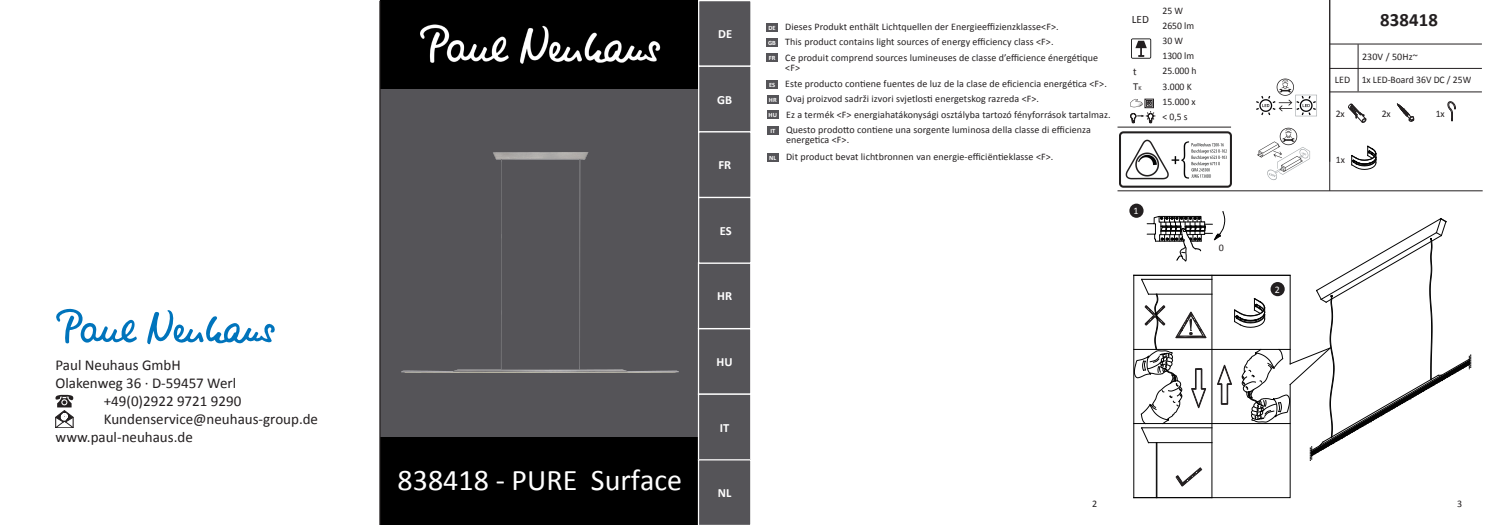
<style>
.page{position:relative;width:1489px;height:525px;background:#fff}
.page>*{position:absolute;margin:0;border:0;box-sizing:border-box;transform-origin:0 0}
.t1{font:30px "Calibri";color:#fff}
.t2{font:700 18.75px "Calibri";letter-spacing:.01em;color:#231f20}
.t3{font:15px "Calibri";color:#231f20}
.t4{font:700 12.5px "Calibri";color:#fff}
.t5{font:11.25px "Calibri";color:#231f20}
.t6{font:10.62px/15px "Calibri";color:#231f20}
.t7{font:10px/15px "Calibri";letter-spacing:.01em;color:#231f20}
.t8{font:10px "Calibri";color:#fff}
.t9{font:700 6.5px "Calibri";color:#fff}
.s1{font-size:6.25px}
</style>
<div class="page">
<svg style="left:56px;top:309px;width:219px;height:35px"></svg>
<div style="left:380px;top:436px;width:319px;height:88px;background:#000"></div>
<img style="left:380px;top:0;width:318px;height:89px">
<div style="left:380px;top:89px;width:319px;height:347px;background:#555458"></div>
<hr style="left:379px;top:1px;width:1px;height:523px;background:#231f20">
<div style="left:766px;top:23px;width:12px;height:8px;background:#555458"></div>
<div style="left:766px;top:38px;width:12px;height:8px;background:#555458"></div>
<div style="left:766px;top:53px;width:12px;height:9px;background:#555458"></div>
<div style="left:766px;top:80px;width:12px;height:8px;background:#555458"></div>
<div style="left:766px;top:95px;width:12px;height:9px;background:#555458"></div>
<div style="left:766px;top:110px;width:12px;height:9px;background:#555458"></div>
<div style="left:766px;top:126px;width:12px;height:8px;background:#555458"></div>
<div style="left:766px;top:153px;width:12px;height:8px;background:#555458"></div>
<svg style="left:56px;top:394px;width:18px;height:33px"></svg>
<div style="left:698px;top:328px;width:53px;height:66px;background:#555458;border:1px solid #fff"></div>
<div style="left:698px;top:393px;width:53px;height:67px;background:#555458;border:1px solid #fff"></div>
<svg style="left:698px;top:459px;width:53px;height:65px;background:#5e5d61"></svg>
<div style="left:698px;top:262px;width:53px;height:67px;background:#555458;border:1px solid #fff"></div>
<div style="left:698px;top:1px;width:53px;height:65px;background:#555458"></div>
<div style="left:698px;top:0;width:53px;height:67px;border:1px solid #fff"></div>
<div style="left:698px;top:66px;width:53px;height:66px;background:#555458;border:1px solid #fff"></div>
<div style="left:698px;top:131px;width:53px;height:67px;background:#555458;border:1px solid #fff"></div>
<div style="left:698px;top:197px;width:53px;height:66px;background:#555458;border:1px solid #fff"></div>
<svg style="left:1130px;top:99px;width:25px;height:24px"></svg>
<svg style="left:1131px;top:38px;width:20px;height:21px"></svg>
<hr style="left:1329px;top:44px;width:152px;height:1px;background:#231f20">
<hr style="left:1329px;top:68px;width:152px;height:1px;background:#231f20">
<hr style="left:1329px;top:92px;width:152px;height:1px;background:#231f20">
<hr style="left:1357px;top:44px;width:1px;height:47px;background:#231f20">
<svg style="left:1396px;top:103px;width:17px;height:18px"></svg>
<svg style="left:1348px;top:104px;width:18px;height:19px"></svg>
<hr style="left:1329px;top:0;width:1px;height:191px;background:#231f20">
<img style="left:1256px;top:79px;width:61px;height:38px">
<img style="left:1257px;top:127px;width:53px;height:53px">
<hr style="left:1117px;top:127px;width:113px;height:1px;background:#231f20">
<img style="left:1119px;top:132px;width:111px;height:55px">
<hr style="left:1117px;top:190px;width:365px;height:1px;background:#231f20">
<svg style="left:1447px;top:101px;width:8px;height:20px"></svg>
<img style="left:401px;top:152px;width:277px;height:220px">
<div style="left:1129px;top:203px;width:14px;height:15px;background:#231f20;border-radius:50%"></div>
<hr style="left:1133px;top:497px;width:78px;height:1px;background:#030303">
<svg style="left:1133px;top:210px;width:338px;height:287px"></svg>
<svg style="left:1351px;top:146px;width:25px;height:24px"></svg>
<h3 class="t3" style="left:56px;top:355px;width:127px">Paul Neuhaus GmbH</h3>
<h3 class="t3" style="left:56px;top:373px;width:182px">Olakenweg 36 · D-59457 Werl</h3>
<h3 class="t3" style="left:104px;top:391px;width:139px">+49(0)2922 9721 9290</h3>
<h3 class="t3" style="left:104px;top:409px;width:216px">Kundenservice@neuhaus-group.de</h3>
<h3 class="t3" style="left:56px;top:427px;width:139px">www.paul-neuhaus.de</h3>
<h1 class="t1" style="left:397px;top:461px;width:286px">838418 - PURE Surface</h1>
<p class="t4" style="left:718px;top:26px;width:15px">DE</p>
<p class="t4" style="left:717px;top:92px;width:16px">GB</p>
<p class="t4" style="left:718px;top:157px;width:14px">FR</p>
<p class="t4" style="left:719px;top:223px;width:13px">ES</p>
<p class="t4" style="left:717px;top:288px;width:16px">HR</p>
<p class="t4" style="left:716px;top:354px;width:18px">HU</p>
<p class="t4" style="left:720px;top:419px;width:11px">IT</p>
<p class="t4" style="left:718px;top:485px;width:15px">NL</p>
<p class="t9" style="left:768px;top:23px;width:9px">DE</p>
<p class="t9" style="left:768px;top:39px;width:9px">GB</p>
<p class="t9" style="left:768px;top:54px;width:8px">FR</p>
<p class="t9" style="left:769px;top:80px;width:8px">ES</p>
<p class="t9" style="left:769px;top:96px;width:9px">HR</p>
<p class="t9" style="left:768px;top:111px;width:10px">HU</p>
<p class="t9" style="left:770px;top:126px;width:6px">IT</p>
<p class="t9" style="left:769px;top:153px;width:9px">NL</p>
<p class="t7" style="left:785px;top:19px;width:314px">Dieses Produkt enthält Lichtquellen der Energieeffizienzklasse&lt;F&gt;.<br>This product contains light sources of energy efficiency class &lt;F&gt;.<br>Ce produit comprend sources lumineuses de classe d’efficience énergétique</p>
<p class="t7" style="left:785px;top:58px;width:323px;line-height:16.9px">&lt;F&gt;<br>Este producto contiene fuentes de luz de la clase de eficiencia energética &lt;F&gt;.</p>
<p class="t7" style="left:786px;top:91px;width:326px">Ovaj proizvod sadrži izvori svjetlosti energetskog razreda &lt;F&gt;.<br>Ez a termék &lt;F&gt; energiahatákonysági osztályba tartozó fényforrások tartalmaz.<br>Questo prodotto contiene una sorgente luminosa della classe di efficienza</p>
<p class="t7" style="left:786px;top:131px;width:269px;line-height:17px">energetica &lt;F&gt;.<br>Dit product bevat lichtbronnen van energie-efficiëntieklasse &lt;F&gt;.</p>
<p class="t5" style="left:1131px;top:12px;width:19px">LED</p>
<p class="t6" style="left:1132px;top:64px;width:10px">t<br>T<span class="s1">K</span></p>
<p class="t7" style="left:1162px;top:3px;width:36px">25 W<br>2650 lm<br>30 W<br>1300 lm<br>25.000 h<br>3.000 K<br>15.000 x &lt; 0,5 s</p>
<p class="t8" style="left:1133px;top:204px;width:7px">1</p>
<p class="t7" style="left:1218px;top:239px;width:7px">0</p>
<p class="t7" style="left:1091px;top:495px;width:7px">2</p>
<p class="t8" style="left:1274px;top:283px;width:7px">2</p>
<h2 class="t2" style="left:1379px;top:9px;width:59px">838418</h2>
<p class="t7" style="left:1361px;top:49px;width:57px">230V / 50Hz~</p>
<p class="t7" style="left:1361px;top:72px;width:111px">1x LED-Board 36V DC / 25W</p>
<p class="t7" style="left:1334px;top:72px;width:17px">LED</p>
<p class="t7" style="left:1335px;top:106px;width:11px">2x</p>
<p class="t7" style="left:1381px;top:106px;width:11px">2x</p>
<p class="t7" style="left:1435px;top:106px;width:11px">1x</p>
<p class="t7" style="left:1335px;top:152px;width:11px">1x</p>
<p class="t7" style="left:1456px;top:495px;width:7px">3</p>
</div>
